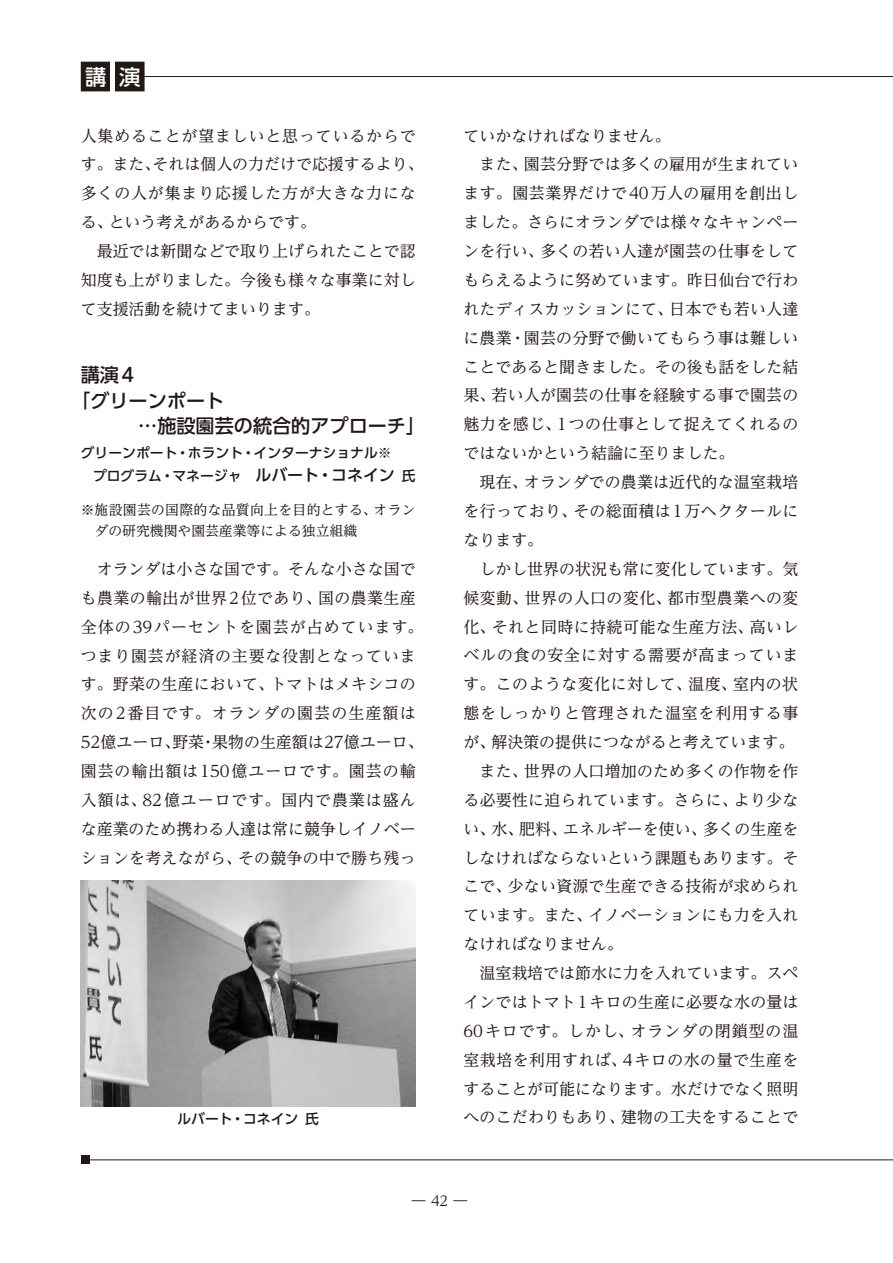
<style>
.page{position:relative;width:893px;height:1263px;background:#fff}
.page>*{position:absolute;margin:0;border:0;box-sizing:border-box;transform-origin:0 0}
.t1{font:500 21.3px "UD Shin Go Pro";color:#fff}
.t2{font:500 19.2px "UD Shin Go Pro";color:#231815}
.t3{font:15.9px/29px "UD Reimin Pro";letter-spacing:.015em;color:#231815}
.t4{font:500 13.8px/22.4px "UD Shin Go Pro";color:#231815}
.t5{font:13.8px/21.3px "UD Reimin Pro";letter-spacing:.025em;color:#231815}
.s1{font-size:15.9px}
</style>
<div class="page">
<hr style="left:85px;top:76px;width:808px;height:1px;background:#231815">
<hr style="left:85px;top:1159px;width:808px;height:1px;background:#231815">
<div style="left:81px;top:1155px;width:8px;height:9px;background:#231815"></div>
<div style="left:81px;top:62px;width:64px;height:29px;background:#231815"></div>
<hr style="left:111px;top:62px;width:4px;height:29px;background:#fff">
<img style="left:81px;top:880px;width:335px;height:227px">
<p class="t1" style="left:85px;top:59px;width:57px">講 演</p>
<p class="t3" style="left:81px;top:121px;width:344px">人集めることが望ましいと思っているからです。また、それは個人の力だけで応援するより、多くの人が集まり応援した方が大きな力になる、という考えがあるからです。<br>　最近では新聞などで取り上げられたことで認知度も上がりました。今後も様々な事業に対して支援活動を続けてまいります。</p>
<p class="t2" style="left:81px;top:359px;width:55px">講演4</p>
<p class="t2" style="left:71px;top:385px;width:155px">「グリーンポート</p>
<p class="t2" style="left:138px;top:410px;width:289px">…施設園芸の統合的アプローチ」</p>
<p class="t4" style="left:93px;top:441px;width:324px;text-indent:-12px">グリーンポート・ホラント・インターナショナル※<br>プログラム・マネージャ　<span class="s1">ルバート・コネイン</span> 氏</p>
<p class="t5" style="left:95px;top:499px;width:323px;text-indent:-14px">※施設園芸の国際的な品質向上を目的とする、オランダの研究機関や園芸産業等による独立組織</p>
<p class="t3" style="left:81px;top:554px;width:344px">　オランダは小さな国です。そんな小さな国でも農業の輸出が世界2位であり、国の農業生産全体の39パーセントを園芸が占めています。つまり園芸が経済の主要な役割となっています。野菜の生産において、トマトはメキシコの次の2番目です。オランダの園芸の生産額は<br>52億ユーロ、野菜・果物の生産額は27億ユーロ、園芸の輸出額は150億ユーロです。園芸の輸入額は、82億ユーロです。国内で農業は盛んな産業のため携わる人達は常に競争しイノベーションを考えながら、その競争の中で勝ち残っ</p>
<p class="t3" style="left:463px;top:121px;width:336px">ていかなければなりません。<br>　また、園芸分野では多くの雇用が生まれています。園芸業界だけで40万人の雇用を創出しました。さらにオランダでは様々なキャンペーンを行い、多くの若い人達が園芸の仕事をしてもらえるように努めています。昨日仙台で行われたディスカッションにて、日本でも若い人達に農業・園芸の分野で働いてもらう事は難しいことであると聞きました。その後も話をした結果、若い人が園芸の仕事を経験する事で園芸の魅力を感じ、1つの仕事として捉えてくれるのではないかという結論に至りました。<br>　現在、オランダでの農業は近代的な温室栽培を行っており、その総面積は1万ヘクタールになります。<br>　しかし世界の状況も常に変化しています。気候変動、世界の人口の変化、都市型農業への変化、それと同時に持続可能な生産方法、高いレベルの食の安全に対する需要が高まっています。このような変化に対して、温度、室内の状態をしっかりと管理された温室を利用する事が、解決策の提供につながると考えています。　また、世界の人口増加のため多くの作物を作る必要性に迫られています。さらに、より少ない、水、肥料、エネルギーを使い、多くの生産をしなければならないという課題もあります。そこで、少ない資源で生産できる技術が求められています。また、イノベーションにも力を入れなければなりません。<br>　温室栽培では節水に力を入れています。スペインではトマト1キロの生産に必要な水の量は<br>60キロです。しかし、オランダの閉鎖型の温室栽培を利用すれば、4キロの水の量で生産をすることが可能になります。水だけでなく照明</p>
<p class="t4" style="left:177px;top:1107px;width:143px">ルバート・コネイン 氏</p>
<p class="t3" style="left:463px;top:1102px;width:336px">へのこだわりもあり、建物の工夫をすることで</p>
<p class="t5" style="left:431px;top:1190px;width:18px">42</p>
<p class="t5" style="left:412px;top:1190px;width:57px">―　　―</p>
</div>
